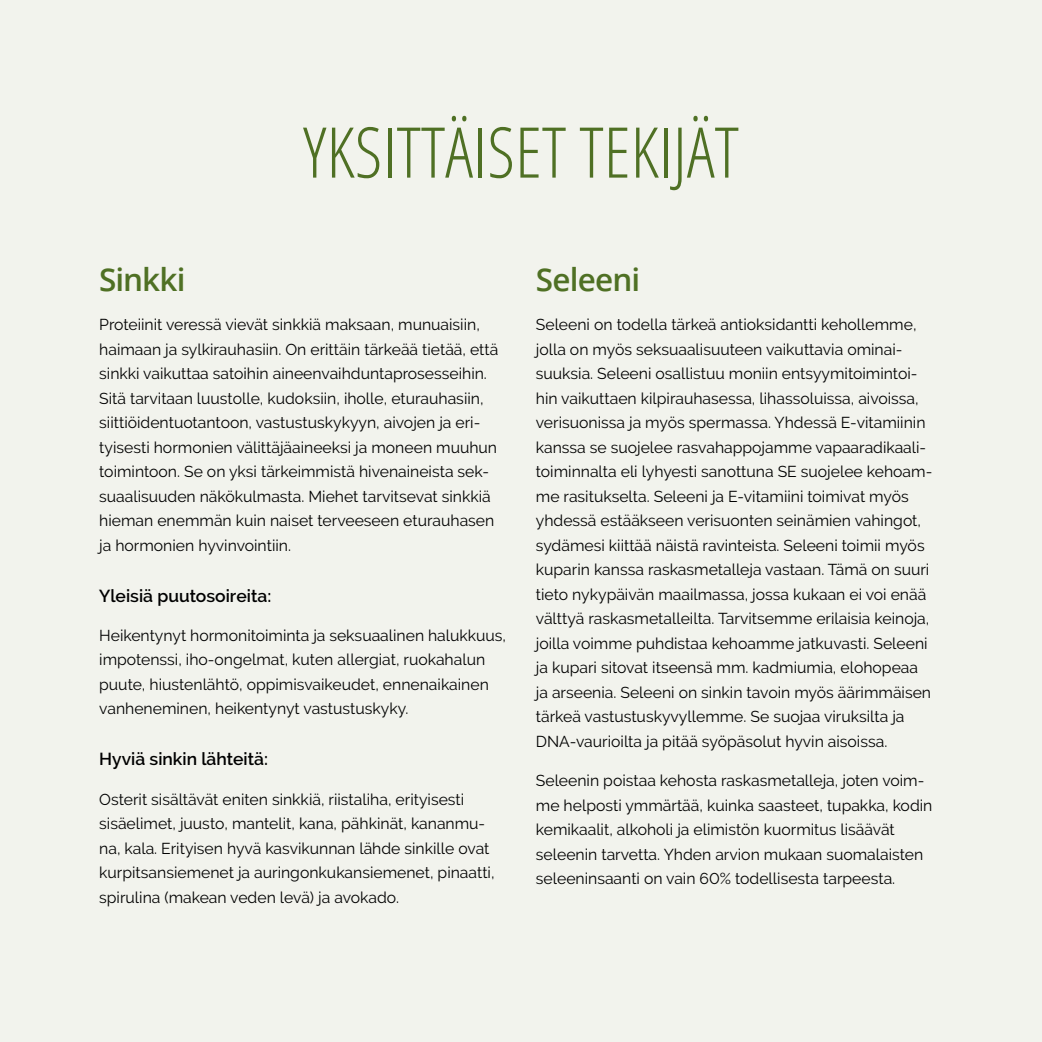
<style>
.page{position:relative;width:1042px;height:1042px;background:#f2f3ed}
.page>*{position:absolute;margin:0;border:0;box-sizing:border-box;transform-origin:0 0}
.t1{font:300 condensed 70px "Open Sans";color:#4f7024}
.t2{font:600 31.5px "Open Sans";letter-spacing:-.025em;color:#4f7024}
.t3{font:600 17.5px "Raleway";color:#000}
.t4{font:15.75px/24.5px "Raleway";color:#000}
</style>
<div class="page">
<h1 class="t1" style="left:303px;top:105px;width:437px">YKSITTÄISET TEKIJÄT</h1>
<h2 class="t2" style="left:99px;top:258px;width:88px">Sinkki</h2>
<p class="t4" style="left:99px;top:312px;width:401px">Proteiinit veressä vievät sinkkiä maksaan, munuaisiin, haimaan ja sylkirauhasiin. On erittäin tärkeää tietää, että sinkki vaikuttaa satoihin aineenvaihduntaprosesseihin.<br>Sitä tarvitaan luustolle, kudoksiin, iholle, eturauhasiin, siittiöidentuotantoon, vastustuskykyyn, aivojen ja eri&shy;tyisesti hormonien välittäjäaineeksi ja moneen muuhun toimintoon. Se on yksi tärkeimmistä hivenaineista sek&shy;suaalisuuden näkökulmasta. Miehet tarvitsevat sinkkiä hieman enemmän kuin naiset terveeseen eturauhasen ja hormonien hyvinvointiin.</p>
<p class="t3" style="left:99px;top:585px;width:174px">Yleisiä puutosoireita:</p>
<p class="t4" style="left:99px;top:623px;width:408px">Heikentynyt hormonitoiminta ja seksuaalinen halukkuus, impotenssi, iho-ongelmat, kuten allergiat, ruokahalun puute, hiustenlähtö, oppimisvaikeudet, ennenaikainen vanheneminen, heikentynyt vastustuskyky.</p>
<p class="t3" style="left:99px;top:749px;width:170px">Hyviä sinkin lähteitä:</p>
<p class="t4" style="left:99px;top:787px;width:397px">Osterit sisältävät eniten sinkkiä, riistaliha, erityisesti sisäelimet, juusto, mantelit, kana, pähkinät, kananmu&shy;na, kala. Erityisen hyvä kasvikunnan lähde sinkille ovat kurpitsansiemenet ja auringonkukansiemenet, pinaatti, spirulina (makean veden levä) ja avokado.</p>
<h2 class="t2" style="left:536px;top:258px;width:106px">Seleeni</h2>
<p class="t4" style="left:536px;top:312px;width:398px">Seleeni on todella tärkeä antioksidantti kehollemme, jolla on myös seksuaalisuuteen vaikuttavia ominai&shy;suuksia. Seleeni osallistuu moniin entsyymitoimintoi&shy;hin vaikuttaen kilpirauhasessa, lihassoluissa, aivoissa, verisuonissa ja myös spermassa. Yhdessä E-vitamiinin kanssa se suojelee rasvahappojamme vapaaradikaali&shy;toiminnalta eli lyhyesti sanottuna SE suojelee kehoam&shy;me rasitukselta. Seleeni ja E-vitamiini toimivat myös yhdessä estääkseen verisuonten seinämien vahingot, sydämesi kiittää näistä ravinteista. Seleeni toimii myös kuparin kanssa raskasmetalleja vastaan. Tämä on suuri tieto nykypäivän maailmassa, jossa kukaan ei voi enää välttyä raskasmetalleilta. Tarvitsemme erilaisia keinoja, joilla voimme puhdistaa kehoamme jatkuvasti. Seleeni ja kupari sitovat itseensä mm. kadmiumia, elohopeaa ja arseenia. Seleeni on sinkin tavoin myös äärimmäisen tärkeä vastustuskyvyllemme. Se suojaa viruksilta ja DNA-vaurioilta ja pitää syöpäsolut hyvin aisoissa.</p>
<p class="t4" style="left:536px;top:768px;width:398px">Seleenin poistaa kehosta raskasmetalleja, joten voim&shy;me helposti ymmärtää, kuinka saasteet, tupakka, kodin kemikaalit, alkoholi ja elimistön kuormitus lisäävät seleenin tarvetta. Yhden arvion mukaan suomalaisten seleeninsaanti on vain 60% todellisesta tarpeesta.</p>
</div>
